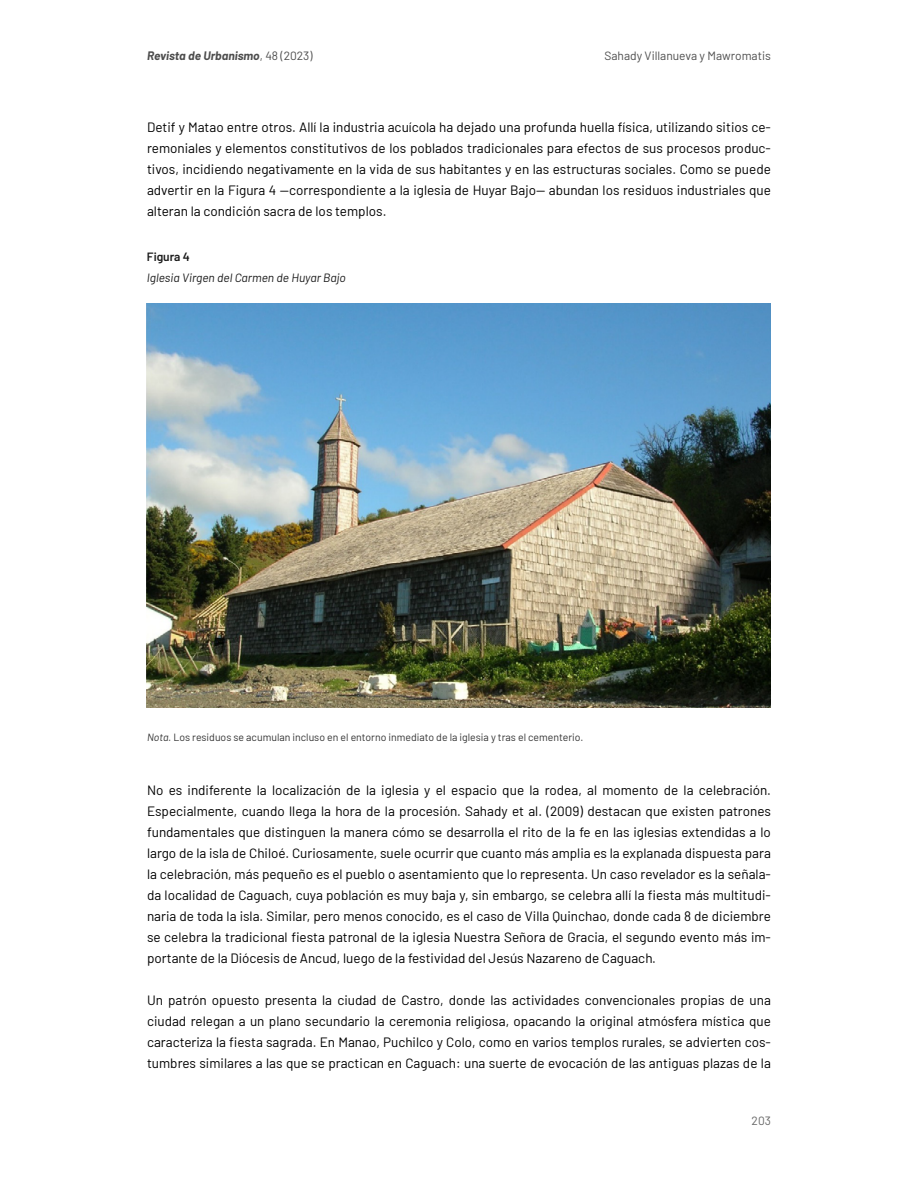
<style>
.page{position:relative;width:918px;height:1188px;background:#fff}
.page>*{position:absolute;margin:0;border:0;box-sizing:border-box;transform-origin:0 0}
.t1{font:13.5px/21px "Barlow";color:#000;text-align:justify}
.t2{font:italic 12px "Barlow";color:#1a1a1a}
.t3{font:italic 700 12px "Barlow";color:#4d4d4d}
.t4{font:12px "Barlow";color:#4d4d4d}
.t5{font:600 12px "Barlow";color:#1a1a1a}
.t6{font:12px "Barlow";color:#666}
.t7{font:10.5px "Barlow";color:#333}
.s1{font-weight:400;font-style:normal}
.s2{font-style:italic}
</style>
<div class="page">
<img style="left:147px;top:303px;width:624px;height:405px">
<p class="t3" style="left:147px;top:47px;width:167px">Revista de Urbanismo<span class="s1">, 48 (2023)</span></p>
<p class="t4" style="left:604px;top:47px;width:168px">Sahady Villanueva y Mawromatis</p>
<p class="t1" style="left:147px;top:116px;width:625px">Detif y Matao entre otros. Allí la industria acuícola ha dejado una profunda huella física, utilizando sitios ce&shy;remoniales y elementos constitutivos de los poblados tradicionales para efectos de sus procesos produc&shy;tivos, incidiendo negativamente en la vida de sus habitantes y en las estructuras sociales. Como se puede advertir en la Figura 4 —correspondiente a la iglesia de Huyar Bajo— abundan los residuos industriales que alteran la condición sacra de los templos.</p>
<p class="t5" style="left:147px;top:248px;width:45px">Figura 4</p>
<p class="t2" style="left:147px;top:269px;width:201px">Iglesia Virgen del Carmen de Huyar Bajo</p>
<p class="t7" style="left:147px;top:730px;width:438px"><span class="s2">Nota.</span> Los residuos se acumulan incluso en el entorno inmediato de la iglesia y tras el cementerio.</p>
<p class="t1" style="left:147px;top:779px;width:625px">No es indiferente la localización de la iglesia y el espacio que la rodea, al momento de la celebración.<br>Especialmente, cuando llega la hora de la procesión. Sahady et al. (2009) destacan que existen patrones fundamentales que distinguen la manera cómo se desarrolla el rito de la fe en las iglesias extendidas a lo largo de la isla de Chiloé. Curiosamente, suele ocurrir que cuanto más amplia es la explanada dispuesta para la celebración, más pequeño es el pueblo o asentamiento que lo representa. Un caso revelador es la señala&shy;da localidad de Caguach, cuya población es muy baja y, sin embargo, se celebra allí la fiesta más multitudi&shy;naria de toda la isla. Similar, pero menos conocido, es el caso de Villa Quinchao, donde cada 8 de diciembre se celebra la tradicional fiesta patronal de la iglesia Nuestra Señora de Gracia, el segundo evento más im&shy;portante de la Diócesis de Ancud, luego de la festividad del Jesús Nazareno de Caguach.</p>
<p class="t1" style="left:147px;top:989px;width:625px">Un patrón opuesto presenta la ciudad de Castro, donde las actividades convencionales propias de una ciudad relegan a un plano secundario la ceremonia religiosa, opacando la original atmósfera mística que caracteriza la fiesta sagrada. En Manao, Puchilco y Colo, como en varios templos rurales, se advierten cos&shy;tumbres similares a las que se practican en Caguach: una suerte de evocación de las antiguas plazas de la</p>
<p class="t6" style="left:752px;top:1112px;width:21px">203</p>
</div>
